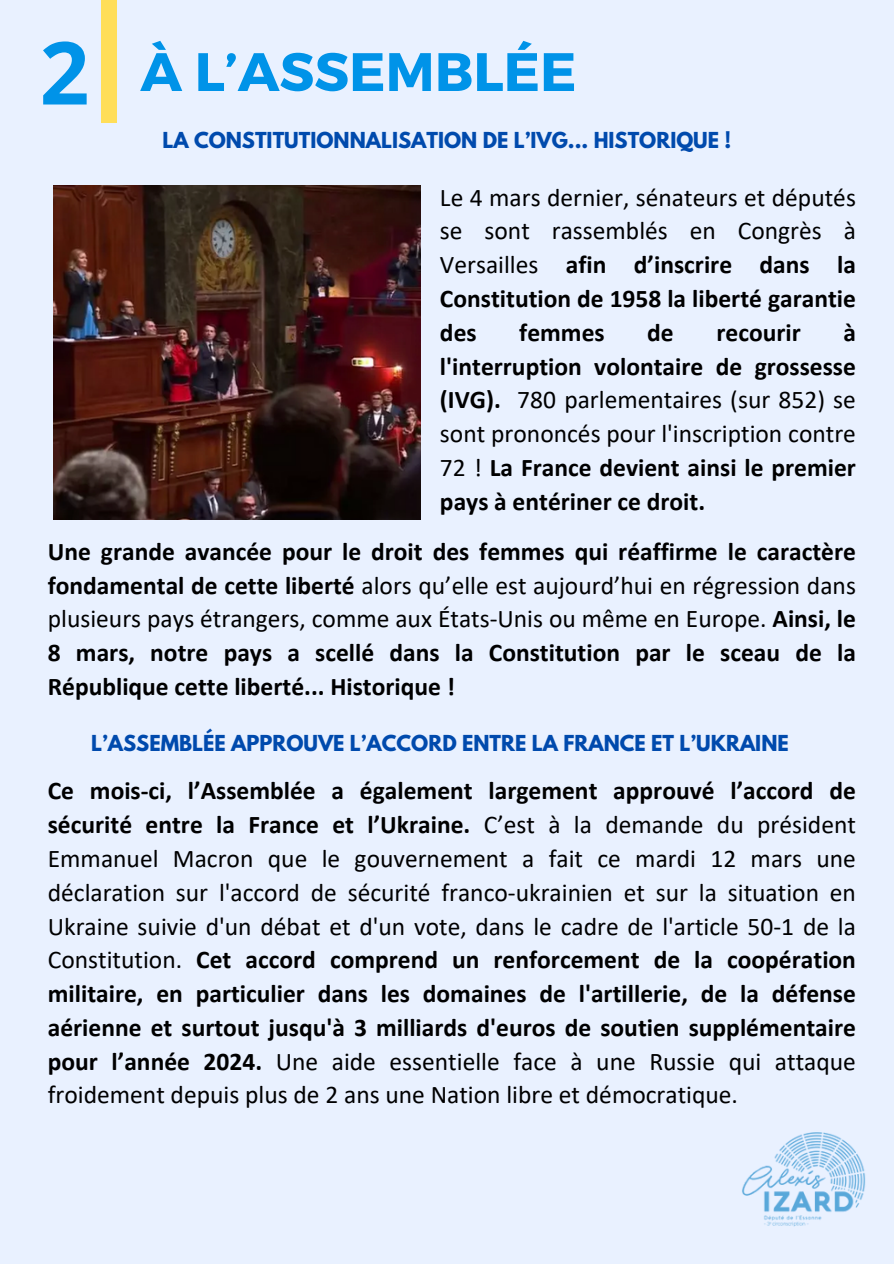
<style>
.page{position:relative;width:894px;height:1264px;background:#fff}
.page>*{position:absolute;margin:0;border:0;box-sizing:border-box;transform-origin:0 0}
.t1{font:700 87px "Open Sans";color:#0093e8}
.t2{font:700 54px "Montserrat";color:#0093e8}
.t3{font:25.5px/33.8px "Calibri";color:#000;text-align:justify}
.t4{font:700 25.5px/33.8px "Calibri";color:#000;text-align:justify}
.t5{font:700 19.5px "League Spartan";color:#004aad}
.s1{font-weight:700}
.s2{font-weight:400}
</style>
<div class="page">
<div style="left:0;top:0;width:893px;height:1263px;background:#e9f1ff"></div>
<img style="left:742px;top:1132px;width:124px;height:95px">
<div style="left:102px;top:0;width:15px;height:123px;background:#ffde59"></div>
<img style="left:53px;top:185px;width:367px;height:334px">
<h2 class="t1" style="left:40px;top:12px;width:51px">2</h2>
<h2 class="t2" style="left:140px;top:37px;width:437px">À L’ASSEMBLÉE</h2>
<p class="t5" style="left:162px;top:130px;width:570px">LA CONSTITUTIONNALISATION DE L’IVG... HISTORIQUE !</p>
<h1 class="t3" style="left:440px;top:182px;width:417px">Le 4 mars dernier, sénateurs et députés se sont rassemblés en Congrès à Versailles <span class="s1">afin d’inscrire dans la Constitution de 1958 la liberté garantie des</span></h1>
<h1 class="t4" style="left:440px;top:317px;width:417px;text-indent:403px">à l'interruption volontaire de grossesse (IVG). <span class="s2">780 parlementaires (sur 852) se sont prononcés pour l'inscription contre 72 !</span> La France devient ainsi le premier pays à entériner ce droit.</h1>
<h1 class="t4" style="left:519px;top:317px;width:87px">femmes</h1>
<h1 class="t4" style="left:647px;top:317px;width:28px">de</h1>
<h1 class="t4" style="left:716px;top:317px;width:86px">recourir</h1>
<p class="t4" style="left:48px;top:536px;width:809px">Une grande avancée pour le droit des femmes qui réaffirme le caractère fondamental de cette liberté <span class="s2">alors qu’elle est aujourd’hui en régression dans plusieurs pays étrangers, comme aux États-Unis ou même en Europe.</span> Ainsi, le 8 mars, notre pays a scellé dans la Constitution par le sceau de la République cette liberté... Historique !</p>
<p class="t5" style="left:91px;top:733px;width:699px">L’ASSEMBLÉE APPROUVE L’ACCORD ENTRE LA FRANCE ET L’UKRAINE</p>
<h2 class="t3" style="left:48px;top:776px;width:809px"><span class="s1">Ce mois-ci, l’Assemblée a également largement approuvé l’accord de sécurité entre la France et l’Ukraine.</span> C’est à la demande du président Emmanuel Macron que le gouvernement a fait ce mardi 12 mars une déclaration sur l'accord de sécurité franco-ukrainien et sur la situation en Ukraine suivie d'un débat et d'un vote, dans le cadre de l'article 50-1 de la Constitution. <span class="s1">Cet accord comprend un renforcement de la coopération militaire, en particulier dans les domaines de l'artillerie, de la défense aérienne et surtout jusqu'à 3 milliards d'euros de soutien supplémentaire pour l’année 2024.</span> Une aide essentielle face à une Russie qui attaque froidement depuis plus de 2 ans une Nation libre et démocratique.</h2>
</div>
